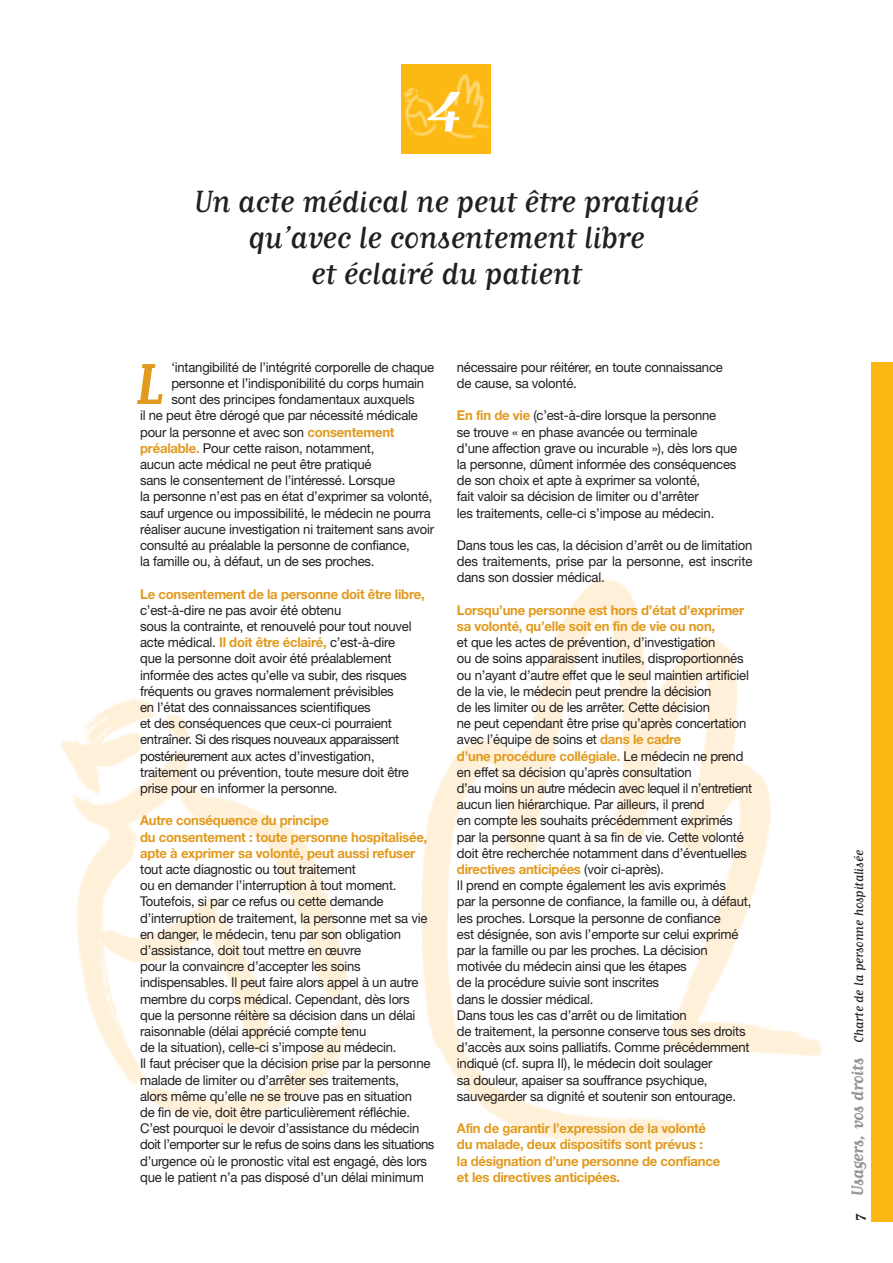
<style>
.page{position:relative;width:893px;height:1263px;background:#fff}
.page>*{position:absolute;margin:0;border:0;box-sizing:border-box;transform-origin:0 0}
.t1{font:67.5px "Matrix Script";color:#fff;scale:1.24 1}
.t2{font:700 67.5px "Matrix Script";color:#e19a1e}
.t3{font:36px/36px "Matrix Script";letter-spacing:-.015em;color:#231f20;text-align:center}
.t4{font:15px "Matrix Script";letter-spacing:-.015em;color:#231f20}
.t5{font:13.5px/16.2px "Helvetica Neue";letter-spacing:-.015em;color:#231f20}
.t6{font:700 13.5px/16.2px "Helvetica Neue";letter-spacing:-.015em;color:#e19a1e}
.s1{font-weight:700;color:#e19a1e}
.s2{font-weight:700;font-size:16.5px}
.s3{font-weight:700;font-size:19.5px;color:#939598}
</style>
<div class="page">
<img style="left:402px;top:64px;width:89px;height:90px">
<img style="left:61px;top:579px;width:832px;height:643px">
<div style="left:871px;top:362px;width:22px;height:859px;background:#fdb813"></div>
<h1 class="t1" style="left:427px;top:78px;width:33px">4</h1>
<h2 class="t3" style="left:194px;top:187px;width:506px">Un acte médical ne peut être pratiqué qu’avec le consentement libre<br>et éclairé du patient</h2>
<p class="t5" style="left:171px;top:360px;width:264px">‘intangibilité de l’intégrité corporelle de chaque</p>
<p class="t5" style="left:171px;top:376px;width:254px">personne et l’indisponibilité du corps humain</p>
<p class="t5" style="left:171px;top:393px;width:245px">sont des principes fondamentaux auxquels</p>
<p class="t5" style="left:140px;top:409px;width:279px">il ne peut être dérogé que par nécessité médicale</p>
<p class="t5" style="left:140px;top:425px;width:256px">pour la personne et avec son <span class="s1">consentement</span></p>
<p class="t5" style="left:140px;top:441px;width:236px"><span class="s1">préalable.</span> Pour cette raison, notamment,</p>
<p class="t5" style="left:140px;top:457px;width:233px">aucun acte médical ne peut être pratiqué</p>
<p class="t5" style="left:140px;top:474px;width:256px">sans le consentement de l’intéressé. Lorsque</p>
<p class="t5" style="left:140px;top:490px;width:294px">la personne n’est pas en état d’exprimer sa volonté,</p>
<p class="t5" style="left:140px;top:506px;width:292px">sauf urgence ou impossibilité, le médecin ne pourra</p>
<p class="t5" style="left:140px;top:522px;width:296px">réaliser aucune investigation ni traitement sans avoir</p>
<p class="t5" style="left:140px;top:538px;width:271px">consulté au préalable la personne de confiance,</p>
<p class="t5" style="left:140px;top:555px;width:236px">la famille ou, à défaut, un de ses proches.</p>
<p class="t6" style="left:140px;top:587px;width:286px">Le consentement de la personne doit être libre,</p>
<p class="t5" style="left:140px;top:603px;width:273px">c’est-à-dire ne pas avoir été obtenu<br>sous la contrainte, et renouvelé pour tout nouvel acte médical. <span class="s1">Il doit être éclairé,</span> c’est-à-dire que la personne doit avoir été préalablement informée des actes qu’elle va subir, des risques fréquents ou graves normalement prévisibles<br>en l’état des connaissances scientifiques<br>et des conséquences que ceux-ci pourraient entraîner. Si des risques nouveaux apparaissent postérieurement aux actes d’investigation, traitement ou prévention, toute mesure doit être prise pour en informer la personne.</p>
<p class="t6" style="left:140px;top:814px;width:289px">Autre conséquence du principe<br>du consentement : toute personne hospitalisée, apte à exprimer sa volonté, peut aussi refuser</p>
<p class="t5" style="left:140px;top:862px;width:296px">tout acte diagnostic ou tout traitement<br>ou en demander l’interruption à tout moment.<br>Toutefois, si par ce refus ou cette demande d’interruption de traitement, la personne met sa vie en danger, le médecin, tenu par son obligation d’assistance, doit tout mettre en œuvre<br>pour la convaincre d’accepter les soins indispensables. Il peut faire alors appel à un autre membre du corps médical. Cependant, dès lors que la personne réitère sa décision dans un délai raisonnable (délai apprécié compte tenu<br>de la situation), celle-ci s’impose au médecin.<br>Il faut préciser que la décision prise par la personne malade de limiter ou d’arrêter ses traitements,<br>alors même qu’elle ne se trouve pas en situation<br>de fin de vie, doit être particulièrement réfléchie.<br>C’est pourquoi le devoir d’assistance du médecin doit l’emporter sur le refus de soins dans les situations d’urgence où le pronostic vital est engagé, dès lors que le patient n’a pas disposé d’un délai minimum</p>
<h1 class="t2" style="left:136px;top:341px;width:30px">L</h1>
<p class="t5" style="left:457px;top:360px;width:267px">nécessaire pour réitérer, en toute connaissance de cause, sa volonté.</p>
<p class="t5" style="left:457px;top:409px;width:282px"><span class="s1">En fin de vie</span> (c’est-à-dire lorsque la personne<br>se trouve « en phase avancée ou terminale<br>d’une affection grave ou incurable »), dès lors que la personne, dûment informée des conséquences de son choix et apte à exprimer sa volonté,<br>fait valoir sa décision de limiter ou d’arrêter<br>les traitements, celle-ci s’impose au médecin.</p>
<p class="t5" style="left:457px;top:538px;width:297px;text-align:justify">Dans tous les cas, la décision d’arrêt ou de limitation des traitements, prise par la personne, est inscrite dans son dossier médical.</p>
<p class="t6" style="left:457px;top:603px;width:289px">Lorsqu’une personne est hors d’état d’exprimer sa volonté, qu’elle soit en fin de vie ou non,</p>
<p class="t5" style="left:457px;top:636px;width:297px">et que les actes de prévention, d’investigation<br>ou de soins apparaissent inutiles, disproportionnés ou n’ayant d’autre effet que le seul maintien artificiel de la vie, le médecin peut prendre la décision<br>de les limiter ou de les arrêter. Cette décision<br>ne peut cependant être prise qu’après concertation avec l’équipe de soins et <span class="s1">dans le cadre<br>d’une procédure collégiale.</span> Le médecin ne prend en effet sa décision qu’après consultation<br>d’au moins un autre médecin avec lequel il n’entretient aucun lien hiérarchique. Par ailleurs, il prend<br>en compte les souhaits précédemment exprimés par la personne quant à sa fin de vie. Cette volonté doit être recherchée notamment dans d’éventuelles <span class="s1">directives anticipées</span> (voir ci-après).<br>Il prend en compte également les avis exprimés<br>par la personne de confiance, la famille ou, à défaut, les proches. Lorsque la personne de confiance<br>est désignée, son avis l’emporte sur celui exprimé par la famille ou par les proches. La décision motivée du médecin ainsi que les étapes<br>de la procédure suivie sont inscrites<br>dans le dossier médical.<br>Dans tous les cas d’arrêt ou de limitation<br>de traitement, la personne conserve tous ses droits d’accès aux soins palliatifs. Comme précédemment indiqué (cf. supra II), le médecin doit soulager<br>sa douleur, apaiser sa souffrance psychique, sauvegarder sa dignité et soutenir son entourage.</p>
<p class="t6" style="left:457px;top:1121px;width:265px">Afin de garantir l’expression de la volonté du malade, deux dispositifs sont prévus :<br>la désignation d’une personne de confiance et les directives anticipées.</p>
<p class="t4" style="left:854px;top:1221px;width:372px;rotate:-90deg"><span class="s2">7</span> <span class="s3">Usagers, vos droits</span> Charte de la personne hospitalisée</p>
</div>
